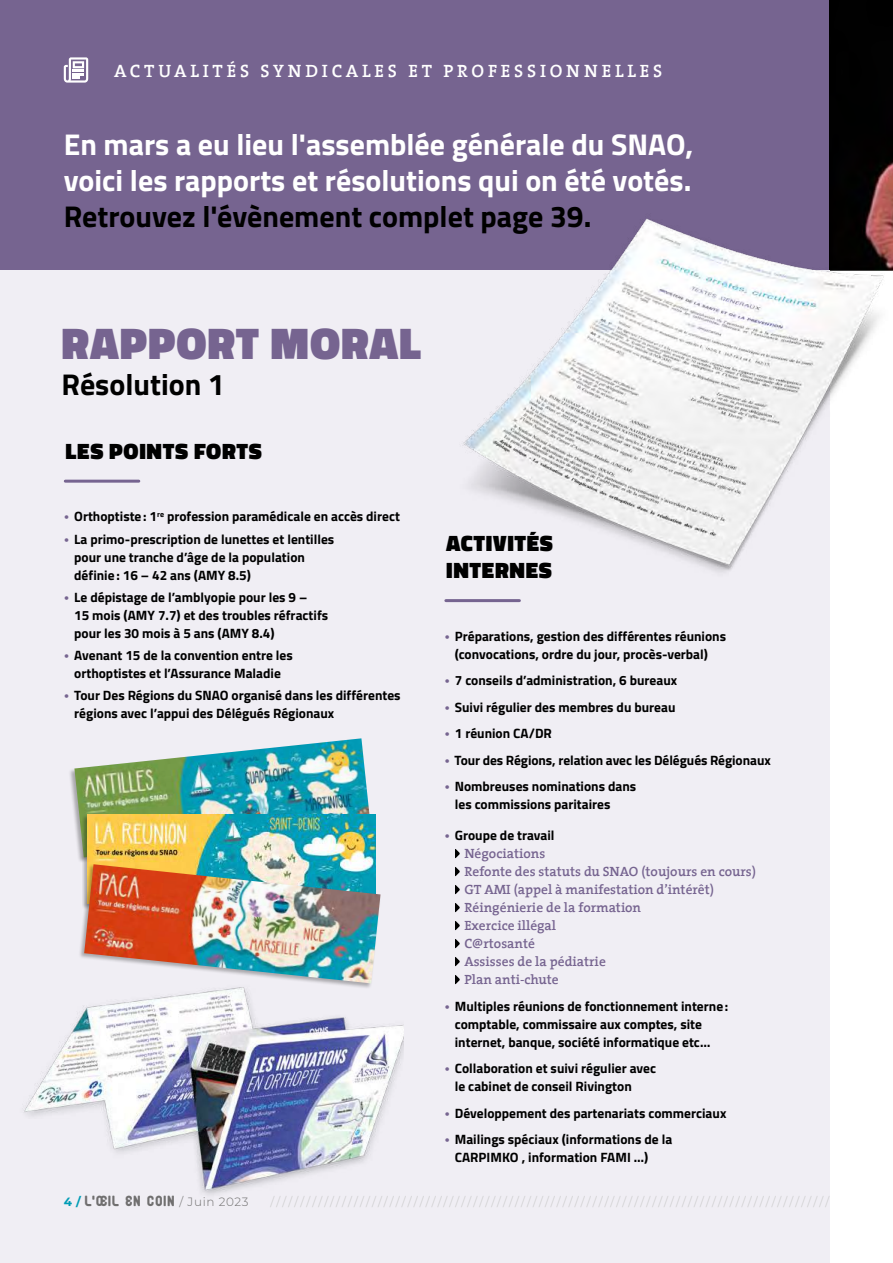
<style>
.page{position:relative;width:893px;height:1263px;background:#fff}
.page>*{position:absolute;margin:0;border:0;box-sizing:border-box;transform-origin:0 0}
.t1{font:900 45px "Titillium Web";letter-spacing:.02em;color:#766490}
.t2{font:700 30px/36px "Titillium Web";color:#fff}
.t3{font:700 30px "Titillium Web";color:#000}
.t4{font:900 22.5px/27px "Titillium Web";letter-spacing:.03em;color:#000}
.t5{font:600 18px "The Serif";letter-spacing:.21em;color:#fff}
.t6{font:700 13.5px/18px "Titillium Web";color:#000}
.t7{font:600 13.5px/18px "The Serif";color:#766490}
.t8{font:300 12px "Montserrat";color:#c6c6c6}
.t9{font:10.5px "Bubble Club";letter-spacing:.05em;color:#706f6f}
.s1{font-family:"The Serif";font-weight:600;color:#766490}
.s2{font-family:"Montserrat";font-weight:700;font-size:12px;color:#009cb5}
.s3{font-family:"Montserrat";font-weight:300;font-size:12px}
</style>
<div class="page">
<div style="left:0;top:0;width:893px;height:334px;background:#766490"></div>
<div style="left:0;top:271px;width:829px;height:992px;background:#f0eef4"></div>
<img style="left:339px;top:141px;width:554px;height:506px">
<hr style="left:65px;top:480px;width:74px;height:3px;background:#766490">
<svg style="left:455px;top:849px;width:5px;height:9px"></svg>
<svg style="left:455px;top:867px;width:5px;height:9px"></svg>
<svg style="left:455px;top:885px;width:5px;height:9px"></svg>
<svg style="left:455px;top:903px;width:5px;height:9px"></svg>
<svg style="left:455px;top:921px;width:5px;height:9px"></svg>
<svg style="left:455px;top:939px;width:5px;height:9px"></svg>
<svg style="left:455px;top:957px;width:5px;height:9px"></svg>
<svg style="left:455px;top:975px;width:5px;height:9px"></svg>
<hr style="left:446px;top:599px;width:73px;height:3px;background:#766490">
<img style="left:74px;top:738px;width:296px;height:119px">
<img style="left:87px;top:814px;width:289px;height:50px">
<img style="left:84px;top:864px;width:296px;height:75px">
<img style="left:24px;top:939px;width:380px;height:256px">
<svg style="left:64px;top:57px;width:24px;height:26px"></svg>
<h3 class="t5" style="left:114px;top:56px;width:550px">ACTUALITÉS SYNDICALES ET PROFESSIONNELLES</h3>
<h2 class="t2" style="left:64px;top:125px;width:631px">En mars a eu lieu l'assemblée générale du SNAO, voici les rapports et résolutions qui on été votés.</h2>
<h2 class="t3" style="left:64px;top:194px;width:529px">Retrouvez l'évènement complet page 39.</h2>
<h1 class="t1" style="left:62px;top:311px;width:361px">RAPPORT MORAL</h1>
<h2 class="t3" style="left:62px;top:362px;width:165px">Résolution 1</h2>
<h3 class="t4" style="left:66px;top:437px;width:198px">LES POINTS FORTS</h3>
<p class="t6" style="left:64px;top:507px;width:338px"><span class="s1">•</span> Orthoptiste: 1<sup>re</sup> profession paramédicale en accès direct</p>
<p class="t6" style="left:74px;top:529px;width:262px;text-indent:-10px"><span class="s1">•</span> La primo-prescription de lunettes et lentilles pour une tranche d’âge de la population définie: 16 – 42 ans (AMY 8.5)</p>
<p class="t6" style="left:74px;top:587px;width:255px;text-indent:-10px"><span class="s1">•</span> Le dépistage de l’amblyopie pour les 9 –<br>15 mois (AMY 7.7) et des troubles réfractifs pour les 30 mois à 5 ans (AMY 8.4)</p>
<p class="t6" style="left:64px;top:646px;width:231px;text-align:center"><span class="s1">•</span> Avenant 15 de la convention entre les orthoptistes et l’Assurance Maladie</p>
<p class="t6" style="left:74px;top:686px;width:328px;text-indent:-10px"><span class="s1">•</span> Tour Des Régions du SNAO organisé dans les différentes régions avec l’appui des Délégués Régionaux</p>
<h3 class="t4" style="left:446px;top:530px;width:108px">ACTIVITÉS<br>INTERNES</h3>
<p class="t6" style="left:444px;top:626px;width:283px;text-align:center"><span class="s1">•</span> Préparations, gestion des différentes réunions (convocations, ordre du jour, procès-verbal)</p>
<p class="t6" style="left:444px;top:671px;width:234px"><span class="s1">•</span> 7 conseils d’administration, 6 bureaux</p>
<p class="t6" style="left:444px;top:697px;width:233px"><span class="s1">•</span> Suivi régulier des membres du bureau</p>
<p class="t6" style="left:444px;top:724px;width:109px"><span class="s1">•</span> 1 réunion CA/DR</p>
<p class="t6" style="left:444px;top:750px;width:328px"><span class="s1">•</span> Tour des Régions, relation avec les Délégués Régionaux</p>
<p class="t6" style="left:455px;top:777px;width:183px;text-indent:-10px"><span class="s1">•</span> Nombreuses nominations dans les commissions paritaires</p>
<p class="t6" style="left:444px;top:826px;width:112px"><span class="s1">•</span> Groupe de travail</p>
<p class="t7" style="left:464px;top:844px;width:293px">Négociations<br>Refonte des statuts du SNAO (toujours en cours)<br>GT AMI (appel à manifestation d’intérêt)<br>Réingénierie de la formation<br>Exercice illégal<br>C@rtosanté<br>Assisses de la pédiatrie<br>Plan anti-chute</p>
<p class="t6" style="left:455px;top:996px;width:275px;text-indent:-10px"><span class="s1">•</span> Multiples réunions de fonctionnement interne: comptable, commissaire aux comptes, site internet, banque, société informatique etc…</p>
<p class="t6" style="left:455px;top:1059px;width:203px;text-indent:-10px"><span class="s1">•</span> Collaboration et suivi régulier avec le cabinet de conseil Rivington</p>
<p class="t6" style="left:444px;top:1103px;width:284px"><span class="s1">•</span> Développement des partenariats commerciaux</p>
<p class="t6" style="left:455px;top:1130px;width:219px;text-indent:-10px"><span class="s1">•</span> Mailings spéciaux (informations de la<br>CARPIMKO , information FAMI …)</p>
<p class="t9" style="left:64px;top:1194px;width:186px"><span class="s2">4 /</span> L’ŒIL EN COIN <span class="s3">/ Juin 2023</span></p>
<p class="t8" style="left:271px;top:1193px;width:560px">//////////////////////////////////////////////////////////////////////////////////////////////</p>
</div>
